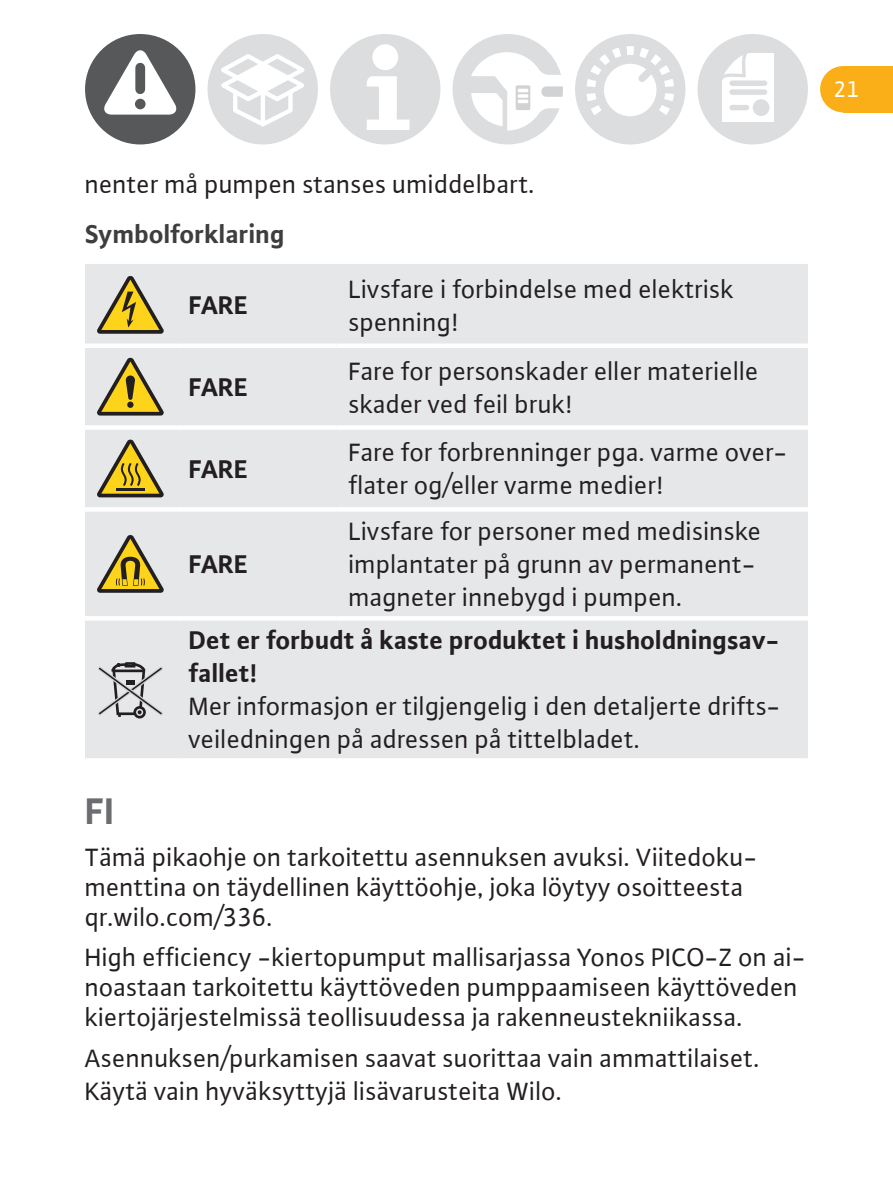
<style>
.page{position:relative;width:893px;height:1191px;background:#fff}
.page>*{position:absolute;margin:0;border:0;box-sizing:border-box;transform-origin:0 0}
.t1{font:700 39px "WILO Plus Global";color:#6c6d70}
.t2{font:27px/33px "WILO Plus Global";color:#231f20}
.t3{font:700 27px/33px "WILO Plus Global";color:#231f20}
.t4{font:700 27px "WILO Plus Global";color:#3e3e3f}
.t5{font:24px "WILO Plus Global";color:#fff}
</style>
<div class="page">
<div style="left:208px;top:34px;width:110px;height:110px;background:#dcdddf;border-radius:50%"></div>
<svg style="left:214px;top:51px;width:97px;height:78px"></svg>
<div style="left:330px;top:34px;width:110px;height:110px;background:#dcdddf;border-radius:50%"></div>
<div style="left:372px;top:44px;width:26px;height:26px;background:#fff;border-radius:50%"></div>
<svg style="left:367px;top:76px;width:42px;height:54px"></svg>
<svg style="left:453px;top:34px;width:110px;height:110px"></svg>
<div style="left:575px;top:34px;width:110px;height:110px;background:#dcdddf;border-radius:50%"></div>
<svg style="left:586px;top:46px;width:88px;height:70px"></svg>
<div style="left:697px;top:34px;width:111px;height:110px;background:#dcdddf;border-radius:50%"></div>
<div style="left:722px;top:53px;width:52px;height:68px;background:#fff"></div>
<svg style="left:717px;top:42px;width:31px;height:40px"></svg>
<div style="left:753px;top:99px;width:16px;height:17px;background:#dcdddf;border-radius:50%"></div>
<div style="left:732px;top:89px;width:33px;height:6px;background:#dcdddf"></div>
<div style="left:732px;top:80px;width:33px;height:6px;background:#dcdddf"></div>
<div style="left:732px;top:105px;width:15px;height:5px;background:#dcdddf"></div>
<div style="left:820px;top:66px;width:46px;height:46px;background:#faaf18;border-radius:50%"></div>
<div style="left:843px;top:66px;width:50px;height:46px;background:#faaf18"></div>
<div style="left:85px;top:34px;width:110px;height:110px;background:#57585a;border-radius:50%"></div>
<svg style="left:102px;top:49px;width:75px;height:66px"></svg>
<div style="left:135px;top:68px;width:10px;height:21px;background:#57585a"></div>
<div style="left:135px;top:99px;width:11px;height:10px;background:#57585a;border-radius:50%"></div>
<div style="left:85px;top:264px;width:723px;height:494px;background:#e6e7e9"></div>
<hr style="left:85px;top:616px;width:92px;height:4px;background:#fff">
<hr style="left:177px;top:616px;width:160px;height:4px;background:#fff">
<hr style="left:337px;top:616px;width:471px;height:4px;background:#fff">
<div style="left:85px;top:343px;width:92px;height:5px;background:#fff"></div>
<div style="left:177px;top:343px;width:160px;height:5px;background:#fff"></div>
<div style="left:337px;top:343px;width:471px;height:5px;background:#fff"></div>
<div style="left:85px;top:425px;width:92px;height:5px;background:#fff"></div>
<div style="left:177px;top:425px;width:160px;height:5px;background:#fff"></div>
<div style="left:337px;top:425px;width:471px;height:5px;background:#fff"></div>
<hr style="left:85px;top:507px;width:92px;height:4px;background:#fff">
<hr style="left:177px;top:507px;width:160px;height:4px;background:#fff">
<hr style="left:337px;top:507px;width:471px;height:4px;background:#fff">
<svg style="left:97px;top:276px;width:67px;height:58px"></svg>
<svg style="left:97px;top:358px;width:67px;height:57px"></svg>
<svg style="left:97px;top:439px;width:67px;height:58px"></svg>
<hr style="left:116px;top:488px;width:29px;height:2px;background:#231f20">
<svg style="left:97px;top:535px;width:67px;height:58px"></svg>
<svg style="left:97px;top:660px;width:67px;height:58px"></svg>
<p class="t2" style="left:85px;top:167px;width:452px">nenter må pumpen stanses umiddelbart.</p>
<p class="t4" style="left:85px;top:217px;width:201px">Symbolforklaring</p>
<p class="t3" style="left:189px;top:288px;width:61px">FARE</p>
<p class="t3" style="left:189px;top:370px;width:61px">FARE</p>
<p class="t3" style="left:189px;top:452px;width:61px">FARE</p>
<p class="t2" style="left:349px;top:272px;width:387px">Livsfare i forbindelse med elektrisk spenning!</p>
<p class="t2" style="left:349px;top:354px;width:412px">Fare for personskader eller materielle skader ved feil bruk!</p>
<p class="t2" style="left:349px;top:435px;width:441px">Fare for forbrenninger pga. varme over&shy;flater og/eller varme medier!</p>
<p class="t2" style="left:349px;top:514px;width:414px">Livsfare for personer med medisinske implantater på grunn av permanent&shy;magneter innebygd i pumpen.</p>
<p class="t3" style="left:189px;top:623px;width:592px">Det er forbudt å kaste produktet i husholdningsav&shy;fallet!</p>
<p class="t2" style="left:189px;top:689px;width:593px">Mer informasjon er tilgjengelig i den detaljerte drifts&shy;veiledningen på adressen på tittelbladet.</p>
<p class="t3" style="left:189px;top:547px;width:61px">FARE</p>
<h1 class="t1" style="left:85px;top:788px;width:31px">FI</h1>
<p class="t2" style="left:85px;top:841px;width:674px;line-height:30px">Tämä pikaohje on tarkoitettu asennuksen avuksi. Viitedoku&shy;menttina on täydellinen käyttöohje, joka löytyy osoitteesta qr.wilo.com/336.</p>
<p class="t2" style="left:85px;top:942px;width:722px;line-height:30px">High efficiency -kiertopumput mallisarjassa Yonos PICO-Z on ai&shy;noastaan tarkoitettu käyttöveden pumppaamiseen käyttöveden kiertojärjestelmissä teollisuudessa ja rakenneustekniikassa.</p>
<p class="t2" style="left:85px;top:1041px;width:676px">Asennuksen/purkamisen saavat suorittaa vain ammattilaiset.<br>Käytä vain hyväksyttyjä lisävarusteita Wilo.</p>
<p class="t5" style="left:834px;top:74px;width:27px">21</p>
</div>
